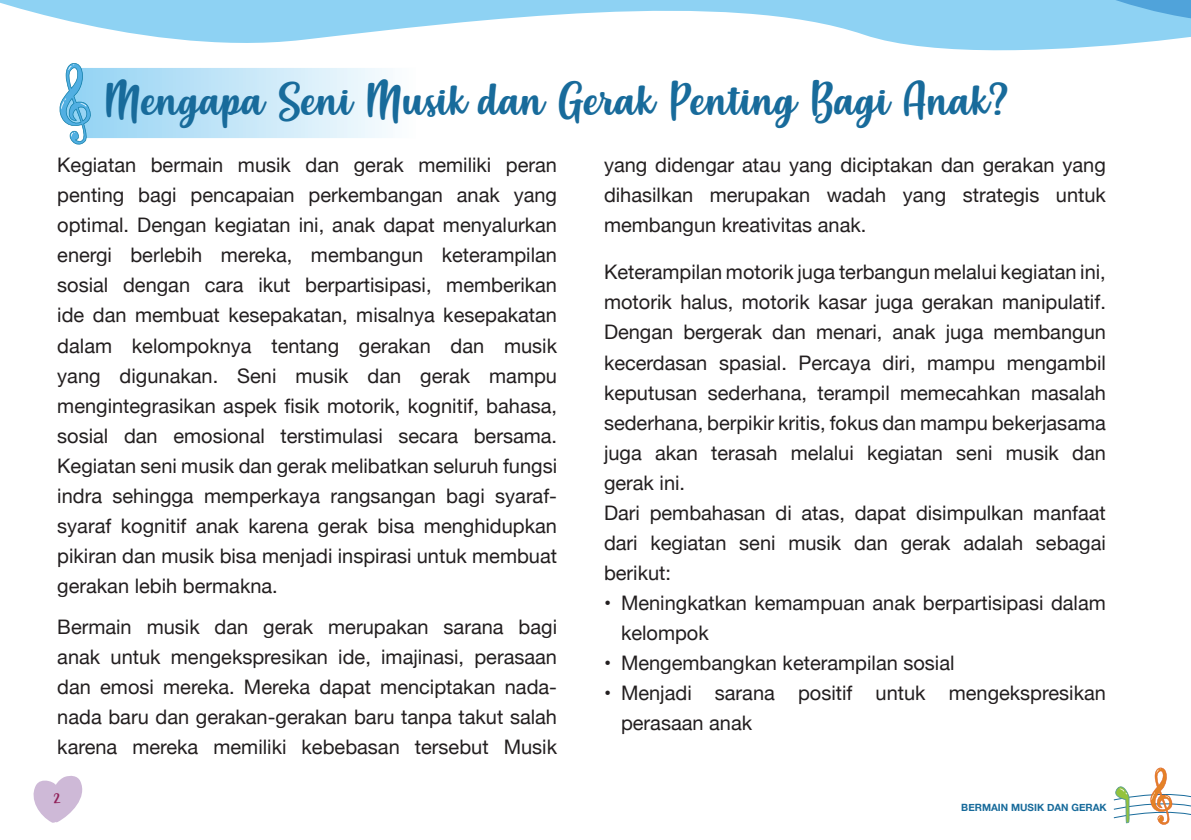
<style>
.page{position:relative;width:1191px;height:840px;background:#fff}
.page>*{position:absolute;margin:0;border:0;box-sizing:border-box;transform-origin:0 0}
.t1{font:42px "Misses";color:#186b9b;scale:1.14 1}
.t2{font:32px "Beautiful Mess";color:#901f57}
.t3{font:20px/30px "Helvetica Neue";color:#231f20;text-align:justify}
.t4{font:700 10px "Helvetica Neue";color:#186b9b}
</style>
<div class="page">
<svg style="left:33px;top:776px;width:50px;height:46px"></svg>
<svg style="left:0;top:0;width:1071px;height:51px;fill:#8ed2f3"></svg>
<svg style="left:1071px;top:0;width:120px;height:48px;background:#91d0f0"></svg>
<svg style="left:1113px;top:767px;width:78px;height:58px"></svg>
<svg style="left:59px;top:63px;width:329px;height:82px"></svg>
<h1 class="t1" style="left:103px;top:72px;width:794px">Mengapa Seni Musik dan Gerak Penting Bagi Anak?</h1>
<p class="t3" style="left:57px;top:151px;width:501px">Kegiatan bermain musik dan gerak memiliki peran penting bagi pencapaian perkembangan anak yang optimal. Dengan kegiatan ini, anak dapat menyalurkan energi berlebih mereka, membangun keterampilan sosial dengan cara ikut berpartisipasi, memberikan ide dan membuat kesepakatan, misalnya kesepakatan dalam kelompoknya tentang gerakan dan musik yang digunakan. Seni musik dan gerak mampu mengintegrasikan aspek fisik motorik, kognitif, bahasa, sosial dan emosional terstimulasi secara bersama.<br>Kegiatan seni musik dan gerak melibatkan seluruh fungsi indra sehingga memperkaya rangsangan bagi syaraf&shy;syaraf kognitif anak karena gerak bisa menghidupkan pikiran dan musik bisa menjadi inspirasi untuk membuat gerakan lebih bermakna.</p>
<p class="t3" style="left:57px;top:612px;width:501px">Bermain musik dan gerak merupakan sarana bagi anak untuk mengekspresikan ide, imajinasi, perasaan dan emosi mereka. Mereka dapat menciptakan nada&shy;nada baru dan gerakan-gerakan baru tanpa takut salah karena mereka memiliki kebebasan tersebut Musik</p>
<h2 class="t2" style="left:53px;top:773px;width:9px">2</h2>
<p class="t3" style="left:604px;top:151px;width:503px">yang didengar atau yang diciptakan dan gerakan yang dihasilkan merupakan wadah yang strategis untuk membangun kreativitas anak.</p>
<p class="t3" style="left:604px;top:258px;width:503px;text-align:left">Keterampilan motorik juga terbangun melalui kegiatan ini, motorik halus, motorik kasar juga gerakan manipulatif.<br>Dengan bergerak dan menari, anak juga membangun kecerdasan spasial. Percaya diri, mampu mengambil keputusan sederhana, terampil memecahkan masalah sederhana, berpikir kritis, fokus dan mampu bekerjasama juga akan terasah melalui kegiatan seni musik dan gerak ini.<br>Dari pembahasan di atas, dapat disimpulkan manfaat dari kegiatan seni musik dan gerak adalah sebagai berikut:</p>
<p class="t3" style="left:621px;top:588px;width:486px;text-indent:-17px">• Meningkatkan kemampuan anak berpartisipasi dalam kelompok</p>
<p class="t3" style="left:604px;top:648px;width:352px">• Mengembangkan keterampilan sosial</p>
<p class="t3" style="left:621px;top:678px;width:486px;text-indent:-17px">• Menjadi sarana positif untuk mengekspresikan perasaan anak</p>
<p class="t4" style="left:961px;top:799px;width:147px">BERMAIN MUSIK DAN GERAK</p>
</div>
